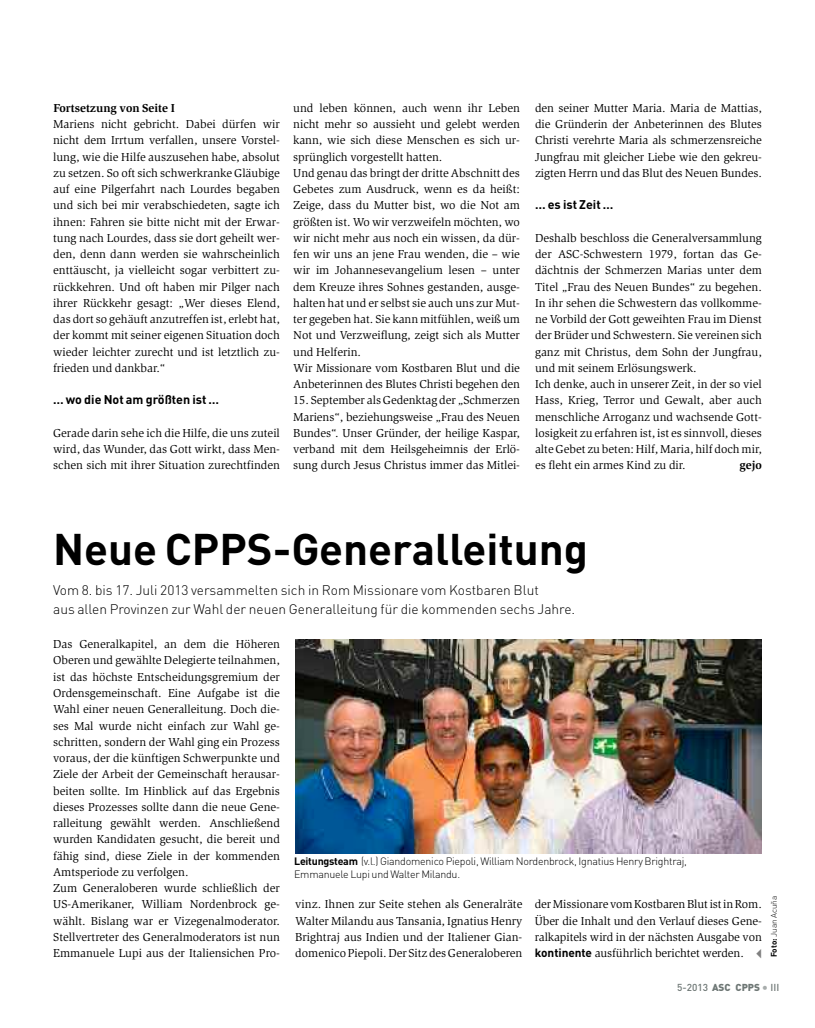
<style>
.page{position:relative;width:815px;height:1028px;background:#fff}
.page>*{position:absolute;margin:0;border:0;box-sizing:border-box;transform-origin:0 0}
.t1{font:700 43.75px "DIN Pro";color:#000}
.t2{font:300 13.75px/18.8px "DIN Pro";color:#000}
.t3{font:700 12.5px "DIN Pro";color:#000}
.t4{font:11.88px/16.2px "Slimbach Std";color:#000;text-align:justify}
.t5{font:700 11.88px "Slimbach Std";color:#000}
.t6{font:300 10.62px/13.8px "DIN Pro";letter-spacing:-.02em;color:#000}
.t7{font:500 10px "DIN Pro";color:#6e7775}
.t8{font:300 8.12px "DIN Pro";color:#000}
.s1{font-weight:700}
.s2{font-family:"DIN Pro";font-weight:700}
.s3{font-weight:900}
.s4{font-size:12.5px;color:#a8adac}
</style>
<div class="page">
<img style="left:295px;top:640px;width:466px;height:213px">
<p class="t5" style="left:53px;top:103px;width:123px">Fortsetzung von Seite I</p>
<p class="t4" style="left:53px;top:117px;width:228px">Mariens nicht gebricht. Dabei dürfen wir nicht dem Irrtum verfallen, unsere Vorstel&shy;lung, wie die Hilfe auszusehen habe, absolut zu setzen. So oft sich schwerkranke Gläubige auf eine Pilgerfahrt nach Lourdes begaben und sich bei mir verabschiedeten, sagte ich ihnen: Fahren sie bitte nicht mit der Erwar&shy;tung nach Lourdes, dass sie dort geheilt wer&shy;den, denn dann werden sie wahrscheinlich enttäuscht, ja vielleicht sogar verbittert zu&shy;rückkehren. Und oft haben mir Pilger nach ihrer Rückkehr gesagt: „Wer dieses Elend, das dort so gehäuft anzutreffen ist, erlebt hat, der kommt mit seiner eigenen Situation doch wieder leichter zurecht und ist letztlich zu&shy;frieden und dankbar.“</p>
<p class="t3" style="left:53px;top:392px;width:168px">… wo die Not am größten ist …</p>
<p class="t4" style="left:53px;top:425px;width:228px">Gerade darin sehe ich die Hilfe, die uns zuteil wird, das Wunder, das Gott wirkt, dass Men&shy;schen sich mit ihrer Situation zurechtfinden</p>
<p class="t4" style="left:293px;top:100px;width:228px;text-align:left">und leben können, auch wenn ihr Leben nicht mehr so aussieht und gelebt werden kann, wie sich diese Menschen es sich ur&shy;sprünglich vorgestellt hatten.<br>Und genau das bringt der dritte Abschnitt des Gebetes zum Ausdruck, wenn es da heißt:<br>Zeige, dass du Mutter bist, wo die Not am größten ist. Wo wir verzweifeln möchten, wo wir nicht mehr aus noch ein wissen, da dür&shy;fen wir uns an jene Frau wenden, die – wie wir im Johannesevangelium lesen – unter dem Kreuze ihres Sohnes gestanden, ausge&shy;halten hat und er selbst sie auch uns zur Mut&shy;ter gegeben hat. Sie kann mitfühlen, weiß um Not und Verzweiflung, zeigt sich als Mutter und Helferin.<br>Wir Missionare vom Kostbaren Blut und die Anbeterinnen des Blutes Christi begehen den</p>
<p class="t4" style="left:293px;top:393px;width:228px">15. September als Gedenktag der „Schmerzen Mariens“, beziehungsweise „Frau des Neuen Bundes“. Unser Gründer, der heilige Kaspar, verband mit dem Heilsgeheimnis der Erlö&shy;sung durch Jesus Christus immer das Mitlei-</p>
<p class="t4" style="left:535px;top:100px;width:228px">den seiner Mutter Maria. Maria de Mattias, die Gründerin der Anbeterinnen des Blutes Christi verehrte Maria als schmerzensreiche Jungfrau mit gleicher Liebe wie den gekreu&shy;zigten Herrn und das Blut des Neuen Bundes.</p>
<p class="t3" style="left:535px;top:197px;width:80px">… es ist Zeit …</p>
<p class="t4" style="left:535px;top:230px;width:228px;text-align:left">Deshalb beschloss die Generalversammlung der ASC-Schwestern 1979, fortan das Ge&shy;dächtnis der Schmerzen Marias unter dem Titel „Frau des Neuen Bundes“ zu begehen.<br>In ihr sehen die Schwestern das vollkomme&shy;ne Vorbild der Gott geweihten Frau im Dienst der Brüder und Schwestern. Sie vereinen sich ganz mit Christus, dem Sohn der Jungfrau, und mit seinem Erlösungswerk.<br>Ich denke, auch in unserer Zeit, in der so viel Hass, Krieg, Terror und Gewalt, aber auch menschliche Arroganz und wachsende Gott&shy;losigkeit zu erfahren ist, ist es sinnvoll, dieses alte Gebet zu beten: Hilf, Maria, hilf doch mir, es fleht ein armes Kind zu dir.</p>
<p class="t5" style="left:739px;top:461px;width:24px">gejo</p>
<h1 class="t1" style="left:53px;top:523px;width:537px">Neue CPPS-Generalleitung</h1>
<p class="t2" style="left:53px;top:580px;width:524px">Vom 8. bis 17. Juli 2013 versammelten sich in Rom Missionare vom Kostbaren Blut<br>aus allen Provinzen zur Wahl der neuen Generalleitung für die kommenden sechs Jahre.</p>
<p class="t4" style="left:53px;top:637px;width:228px;text-align:left">Das Generalkapitel, an dem die Höheren Oberen und gewählte Delegierte teilnahmen, ist das höchste Entscheidungsgremium der Ordensgemeinschaft. Eine Aufgabe ist die Wahl einer neuen Generalleitung. Doch die&shy;ses Mal wurde nicht einfach zur Wahl ge&shy;schritten, sondern der Wahl ging ein Prozess voraus, der die künftigen Schwerpunkte und Ziele der Arbeit der Gemeinschaft herausar&shy;beiten sollte. Im Hinblick auf das Ergebnis dieses Prozesses sollte dann die neue Gene&shy;ralleitung gewählt werden. Anschließend wurden Kandidaten gesucht, die bereit und fähig sind, diese Ziele in der kommenden Amtsperiode zu verfolgen.<br>Zum Generaloberen wurde schließlich der US-Amerikaner, William Nordenbrock ge&shy;wählt. Bislang war er Vizegenalmoderator.<br>Stellvertreter des Generalmoderators ist nun Emmanuele Lupi aus der Italiensichen Pro-</p>
<p class="t6" style="left:294px;top:854px;width:394px"><span class="s1">Leitungsteam</span> (v.l.) Giandomenico Piepoli, William Nordenbrock, Ignatius Henry Brightraj,<br>Emmanuele Lupi und Walter Milandu.</p>
<p class="t4" style="left:295px;top:897px;width:229px">vinz. Ihnen zur Seite stehen als Generalräte Walter Milandu aus Tansania, Ignatius Henry Brightraj aus Indien und der Italiener Gian&shy;domenico Piepoli. Der Sitz desGeneraloberen</p>
<p class="t4" style="left:535px;top:897px;width:229px">derMissionare vomKostbarenBlutistinRom.<br>Über die Inhalt und den Verlauf dieses Gene&shy;ralkapitels wird in der nächsten Ausgabe von <span class="s2">kontinente</span> ausführlich berichtet werden.</p>
<p class="t8" style="left:769px;top:957px;width:63px;rotate:-90deg"><span class="s1">Foto:</span> Juan Acuña</p>
<p class="t7" style="left:677px;top:982px;width:104px">5-2013 <span class="s3">ASC CPPS</span> <span class="s4">•</span> III</p>
</div>
